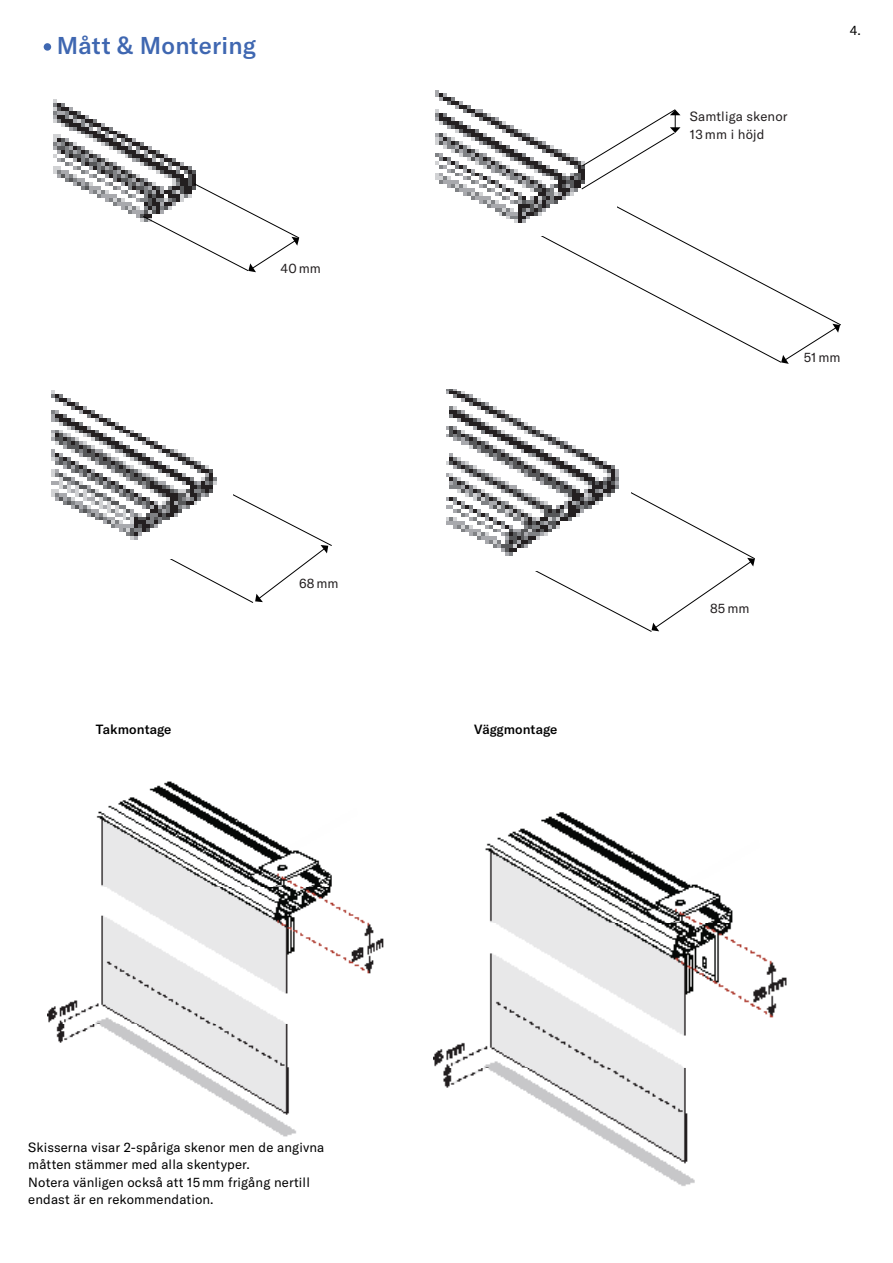
<style>
.page{position:relative;width:893px;height:1263px;background:#fff}
.page>*{position:absolute;margin:0;border:0;box-sizing:border-box;transform-origin:0 0}
.t1{font:500 24px "GT America";letter-spacing:.01em;color:#3f67b1}
.t2{font:13.2px/17.2px "GT America";letter-spacing:.01em;color:#000}
.t3{font:13.2px/17.2px "GT America";letter-spacing:.01em;color:#231f20}
.t4{font:500 13.2px "GT America";color:#000}
</style>
<div class="page">
<div style="left:44px;top:43px;width:7px;height:8px;background:#3f67b1;border-radius:50%"></div>
<img style="left:48px;top:781px;width:336px;height:356px">
<img style="left:433px;top:812px;width:354px;height:374px">
<img style="left:53px;top:99px;width:143px;height:123px">
<img style="left:435px;top:91px;width:86px;height:132px">
<img style="left:51px;top:390px;width:166px;height:146px">
<img style="left:446px;top:389px;width:173px;height:151px">
<svg style="left:143px;top:183px;width:157px;height:89px"></svg>
<svg style="left:129px;top:484px;width:203px;height:119px"></svg>
<svg style="left:484px;top:484px;width:271px;height:148px"></svg>
<svg style="left:521px;top:109px;width:320px;height:255px"></svg>
<h1 class="t1" style="left:57px;top:33px;width:201px">Mått &amp; Montering</h1>
<p class="t3" style="left:281px;top:260px;width:42px">40 mm</p>
<p class="t3" style="left:299px;top:575px;width:41px">68 mm</p>
<p class="t4" style="left:96px;top:723px;width:77px">Takmontage</p>
<p class="t4" style="left:474px;top:723px;width:85px">Väggmontage</p>
<p class="t3" style="left:690px;top:109px;width:99px">Samtliga skenor<br>13 mm i höjd</p>
<p class="t2" style="left:850px;top:23px;width:13px">4.</p>
<p class="t3" style="left:804px;top:350px;width:38px">51 mm</p>
<p class="t3" style="left:710px;top:600px;width:41px">85 mm</p>
<p class="t2" style="left:28px;top:1140px;width:298px">Skisserna visar 2-spåriga skenor men de angivna måtten stämmer med alla skentyper.<br>Notera vänligen också att 15 mm frigång nertill endast är en rekommendation.</p>
</div>
